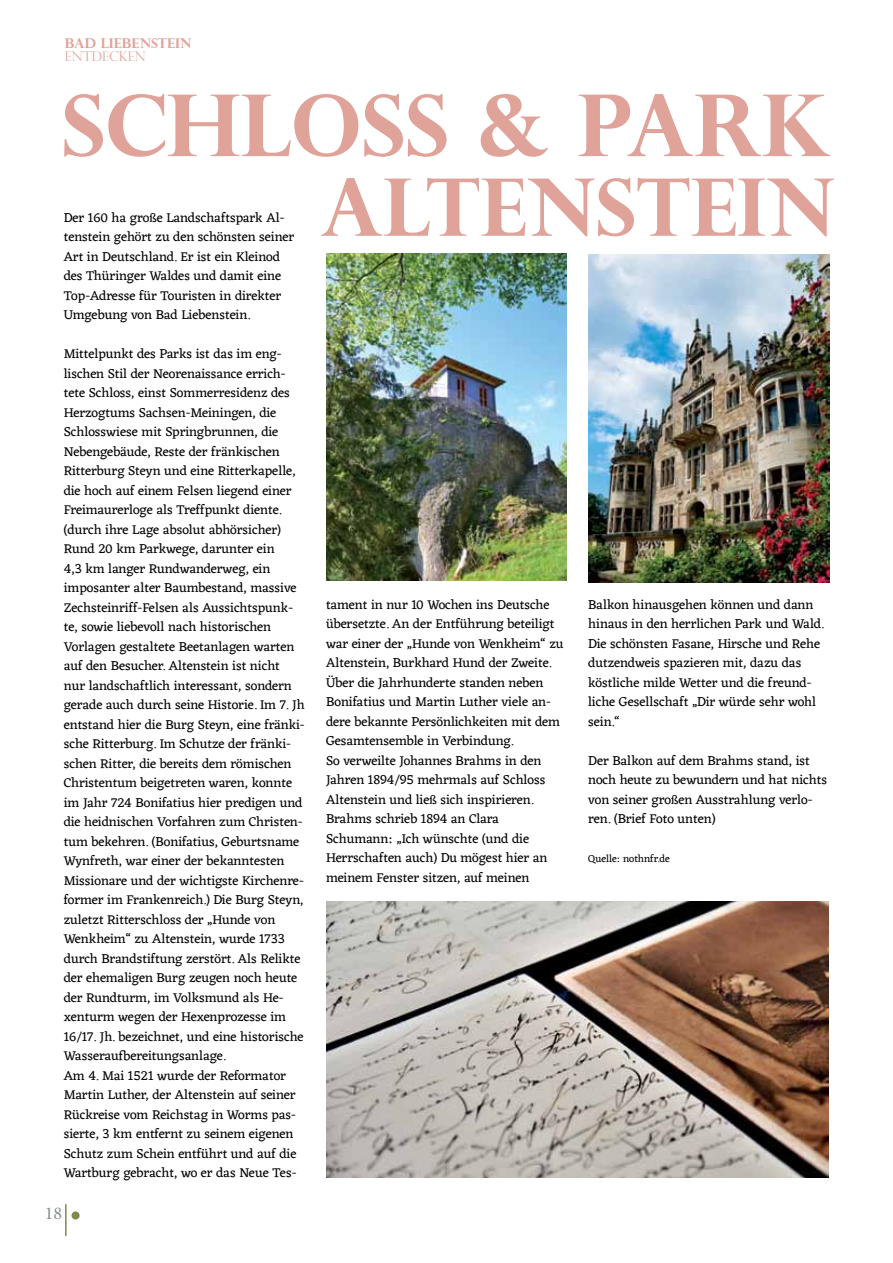
<style>
.page{position:relative;width:893px;height:1263px;background:#fff}
.page>*{position:absolute;margin:0;border:0;box-sizing:border-box;transform-origin:0 0}
.t1{font:700 85.5px "Perpetua Titling";color:#dfa39a}
.t2{font:700 79.5px "Perpetua Titling";color:#dfa39a}
.t3{font:18px "Minion Pro";color:#8a8c8e}
.t4{font:13.5px/19.5px "Eczar";color:#000}
.t5{font:700 13.5px "Perpetua Titling";color:#dfa39a}
.t6{font:300 13.5px "Perpetua Titling";color:#dfa39a}
.t7{font:10.5px "Eczar";color:#000}
</style>
<div class="page">
<hr style="left:65px;top:1204px;width:2px;height:32px;background:#7f8a4d">
<div style="left:72px;top:1211px;width:8px;height:8px;background:#7f8a4d;border-radius:50%"></div>
<img style="left:326px;top:901px;width:503px;height:277px">
<img style="left:588px;top:255px;width:241px;height:328px">
<img style="left:326px;top:253px;width:241px;height:328px">
<p class="t5" style="left:65px;top:35px;width:128px">BAD LIEBENSTEIN</p>
<p class="t6" style="left:65px;top:49px;width:82px">ENTDECKEN</p>
<h1 class="t1" style="left:62px;top:72px;width:771px">SCHLOSS &amp; PARK</h1>
<p class="t4" style="left:64px;top:208px;width:232px">Der 160 ha große Landschaftspark Al&shy;tenstein gehört zu den schönsten seiner Art in Deutschland. Er ist ein Kleinod des Thüringer Waldes und damit eine Top-Adresse für Touristen in direkter Umgebung von Bad Liebenstein.</p>
<p class="t4" style="left:64px;top:345px;width:242px">Mittelpunkt des Parks ist das im eng&shy;lischen Stil der Neorenaissance errich&shy;tete Schloss, einst Sommerresidenz des Herzogtums Sachsen-Meiningen, die Schlosswiese mit Springbrunnen, die Nebengebäude, Reste der fränkischen Ritterburg Steyn und eine Ritterkapelle, die hoch auf einem Felsen liegend einer Freimaurerloge als Treffpunkt diente. (durch ihre Lage absolut abhörsicher)<br>Rund 20 km Parkwege, darunter ein<br>4,3 km langer Rundwanderweg, ein imposanter alter Baumbestand, massive Zechsteinriff-Felsen als Aussichtspunk&shy;te, sowie liebevoll nach historischen Vorlagen gestaltete Beetanlagen warten auf den Besucher. Altenstein ist nicht<br>nur landschaftlich interessant, sondern gerade auch durch seine Historie. Im 7. Jh entstand hier die Burg Steyn, eine fränki&shy;sche Ritterburg. Im Schutze der fränki&shy;schen Ritter, die bereits dem römischen Christentum beigetreten waren, konnte im Jahr 724 Bonifatius hier predigen und die heidnischen Vorfahren zum Christen&shy;tum bekehren. (Bonifatius, Geburtsname Wynfreth, war einer der bekanntesten Missionare und der wichtigste Kirchenre&shy;former im Frankenreich.) Die Burg Steyn, zuletzt Ritterschloss der „Hunde von Wenkheim“ zu Altenstein, wurde 1733 durch Brandstiftung zerstört. Als Relikte der ehemaligen Burg zeugen noch heute der Rundturm, im Volksmund als He&shy;xenturm wegen der Hexenprozesse im 16/17. Jh. bezeichnet, und eine historische Wasseraufbereitungsanlage.<br>Am 4. Mai 1521 wurde der Reformator Martin Luther, der Altenstein auf seiner Rückreise vom Reichstag in Worms pas&shy;sierte, 3 km entfernt zu seinem eigenen Schutz zum Schein entführt und auf die Wartburg gebracht, wo er das Neue Tes-</p>
<h3 class="t3" style="left:45px;top:1201px;width:19px">18</h3>
<h2 class="t2" style="left:320px;top:158px;width:516px">ALTENSTEIN</h2>
<p class="t4" style="left:326px;top:595px;width:239px">tament in nur 10 Wochen ins Deutsche übersetzte. An der Entführung beteiligt war einer der „Hunde von Wenkheim“ zu Altenstein, Burkhard Hund der Zweite.<br>Über die Jahrhunderte standen neben Bonifatius und Martin Luther viele an&shy;dere bekannte Persönlichkeiten mit dem Gesamtensemble in Verbindung.<br>So verweilte Johannes Brahms in den Jahren 1894/95 mehrmals auf Schloss Altenstein und ließ sich inspirieren.<br>Brahms schrieb 1894 an Clara Schumann: „Ich wünschte (und die Herrschaften auch) Du mögest hier an meinem Fenster sitzen, auf meinen</p>
<p class="t4" style="left:588px;top:595px;width:237px">Balkon hinausgehen können und dann hinaus in den herrlichen Park und Wald.<br>Die schönsten Fasane, Hirsche und Rehe dutzendweis spazieren mit, dazu das köstliche milde Wetter und die freund&shy;liche Gesellschaft „Dir würde sehr wohl sein.“</p>
<p class="t4" style="left:588px;top:751px;width:240px">Der Balkon auf dem Brahms stand, ist noch heute zu bewundern und hat nichts von seiner großen Ausstrahlung verlo&shy;ren. (Brief Foto unten)</p>
<p class="t7" style="left:588px;top:851px;width:83px">Quelle: nothnfr.de</p>
</div>
